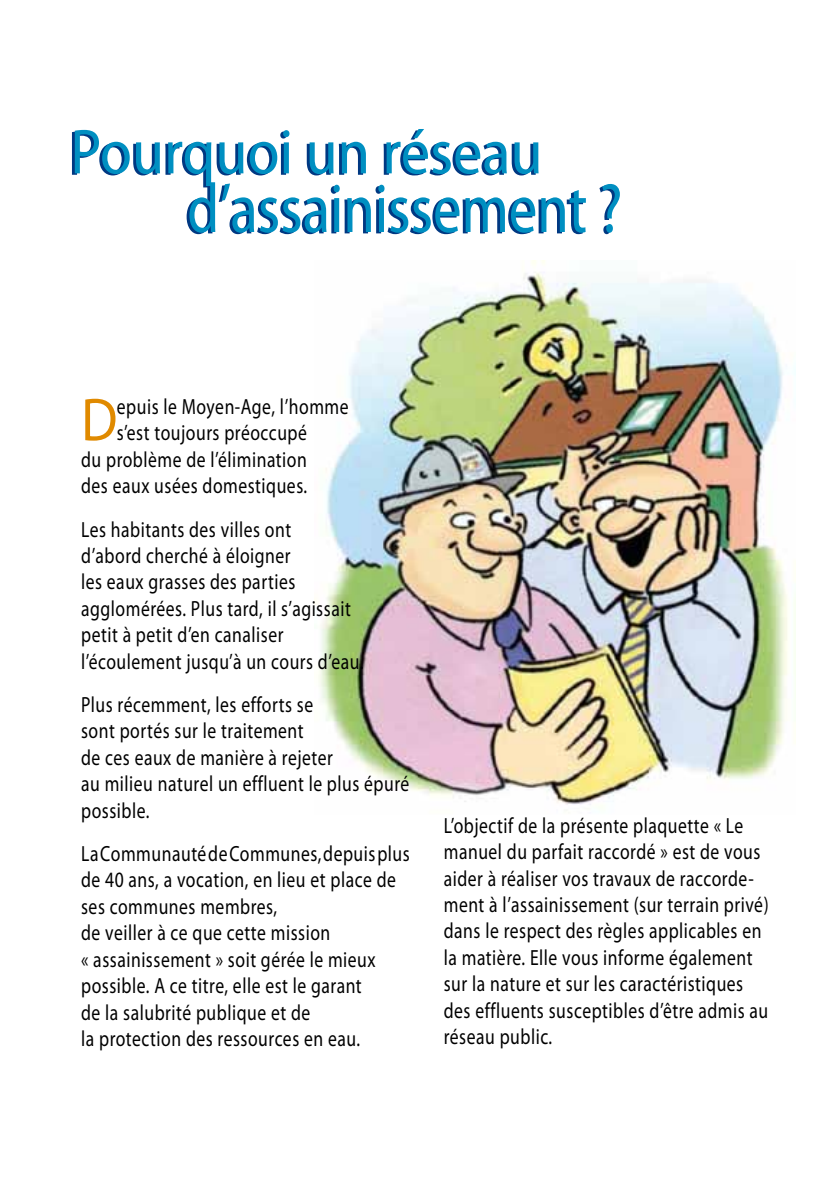
<style>
.page{position:relative;width:840px;height:1191px;background:#fff}
.page>*{position:absolute;margin:0;border:0;box-sizing:border-box;transform-origin:0 0}
.t1{font:70px "Myriad Pro";color:#008fc1;scale:.81 1}
.t2{font:64px "Myriad Pro";color:#008fc1;scale:.91 1}
.t3{font:61.2px "Myriad Pro";color:#e08a00;scale:.89 1}
.t4{font:22px/26.4px "Myriad Pro";letter-spacing:.03em;color:#000;scale:.8 1}
</style>
<div class="page">
<img style="left:314px;top:261px;width:474px;height:544px">
<h2 class="t2" style="left:70px;top:112px;width:520px">Pourquoi un réseau</h2>
<h1 class="t1" style="left:187px;top:165px;width:538px">d’assainissement ?</h1>
<h3 class="t3" style="left:81px;top:382px;width:42px">D</h3>
<p class="t4" style="left:117px;top:393px;width:291px">epuis le Moyen-Age, l’homme</p>
<p class="t4" style="left:117px;top:419px;width:239px">s’est toujours préoccupé</p>
<p class="t4" style="left:81px;top:446px;width:283px">du problème de l’élimination</p>
<p class="t4" style="left:81px;top:472px;width:284px">des eaux usées domestiques.</p>
<p class="t4" style="left:81px;top:515px;width:354px">Les habitants des villes ont<br>d’abord cherché à éloigner<br>les eaux grasses des parties agglomérées. Plus tard, il s’agissait petit à petit d’en canaliser l’écoulement jusqu’à un cours d’eau.</p>
<p class="t4" style="left:81px;top:691px;width:411px">Plus récemment, les efforts se<br>sont portés sur le traitement<br>de ces eaux de manière à rejeter<br>au milieu naturel un effluent le plus épuré possible.</p>
<p class="t4" style="left:81px;top:840px;width:412px">La Communauté de Communes, depuis plus de 40 ans, a vocation, en lieu et place de ses communes membres,<br>de veiller à ce que cette mission<br>« assainissement » soit gérée le mieux possible. A ce titre, elle est le garant<br>de la salubrité publique et de<br>la protection des ressources en eau.</p>
<p class="t4" style="left:443px;top:811px;width:407px">L’objectif de la présente plaquette « Le manuel du parfait raccordé » est de vous aider à réaliser vos travaux de raccorde&shy;ment à l’assainissement (sur terrain privé) dans le respect des règles applicables en la matière. Elle vous informe également sur la nature et sur les caractéristiques des effluents susceptibles d’être admis au réseau public.</p>
</div>
